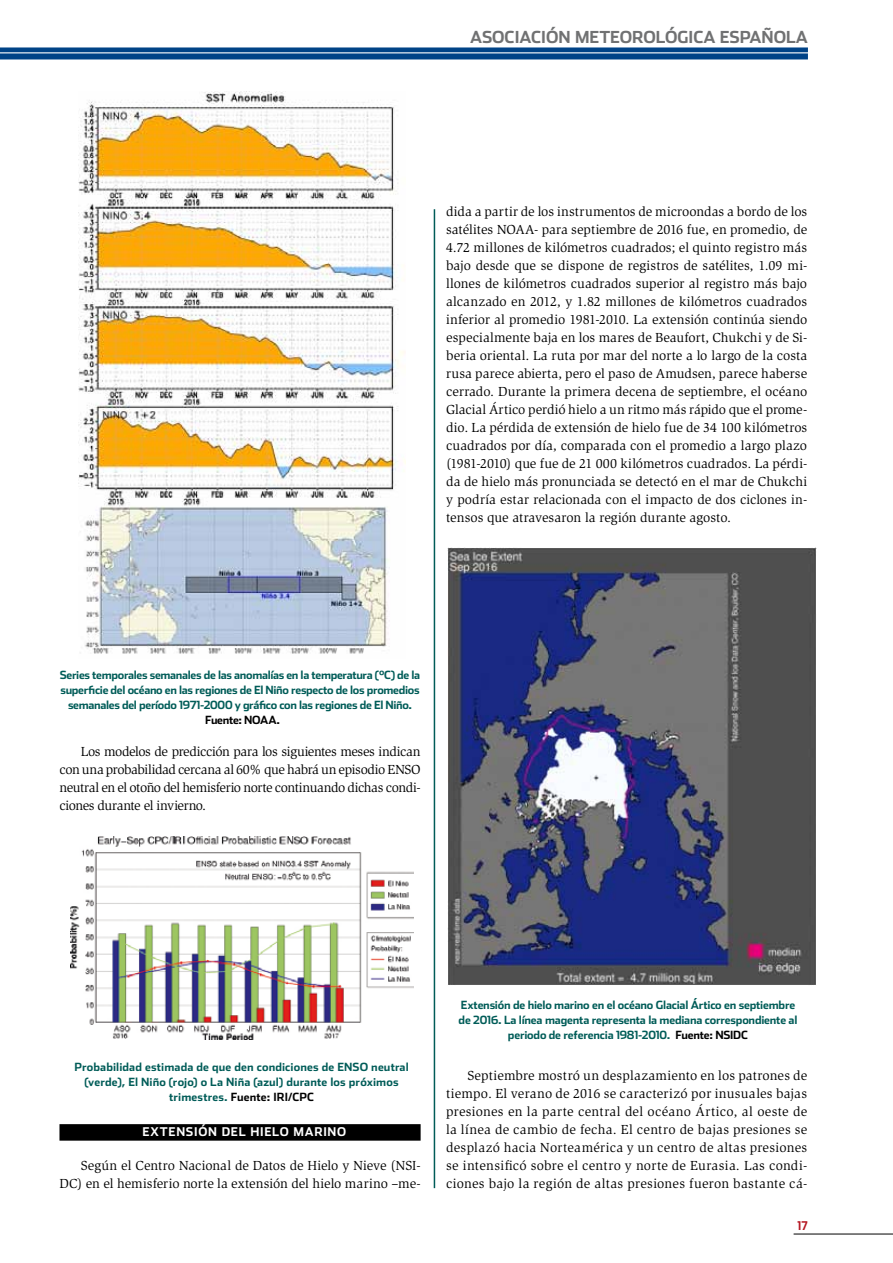
<style>
.page{position:relative;width:893px;height:1263px;background:#fff}
.page>*{position:absolute;margin:0;border:0;box-sizing:border-box;transform-origin:0 0}
.t1{font:700 16.5px "Stainless";color:#707172}
.t2{font:13.5px/18px "Slimbach Std";color:#000;text-align:justify}
.t3{font:700 12px "Stainless";color:#fff}
.t4{font:700 12px "Stainless Cond";color:#b51621}
.t5{font:700 11.25px/15px "Stainless";letter-spacing:-.02em;color:#005c58;text-align:center}
.t6{font:700 11.25px "Stainless";letter-spacing:.015em;color:#005c58}
.t7{font:700 11.25px "Stainless";color:#000}
.s1{color:#005c58}
.s2{color:#000}
</style>
<div class="page">
<div style="left:0;top:47px;width:808px;height:12px;background:#004387"></div>
<hr style="left:0;top:52px;width:808px;height:1px;background:#fff">
<hr style="left:794px;top:1234px;width:99px;height:1px;background:#000">
<div style="left:59px;top:1124px;width:362px;height:17px;background:#000"></div>
<hr style="left:434px;top:209px;width:1px;height:979px;background:#005c58">
<img style="left:79px;top:91px;width:327px;height:563px">
<img style="left:447px;top:547px;width:370px;height:438px">
<img style="left:70px;top:836px;width:344px;height:204px">
<p class="t1" style="left:470px;top:27px;width:11px">ASOCIACIÓN</p>
<p class="t1" style="left:575px;top:27px;width:26px">METEOROLÓGICA</p>
<p class="t1" style="left:720px;top:27px;width:66px">ESPAÑOLA</p>
<p class="t2" style="left:446px;top:203px;width:363px">dida a partir de los instrumentos de microondas a bordo de los satélites NOAA- para septiembre de 2016 fue, en promedio, de 4.72 millones de kilómetros cuadrados; el quinto registro más bajo desde que se dispone de registros de satélites, 1.09 mi&shy;llones de kilómetros cuadrados superior al registro más bajo alcanzado en 2012, y 1.82 millones de kilómetros cuadrados inferior al promedio 1981-2010. La extensión continúa siendo especialmente baja en los mares de Beaufort, Chukchi y de Si&shy;beria oriental. La ruta por mar del norte a lo largo de la costa rusa parece abierta, pero el paso de Amudsen, parece haberse cerrado. Durante la primera decena de septiembre, el océano Glacial Ártico perdió hielo a un ritmo más rápido que el prome&shy;dio. La pérdida de extensión de hielo fue de 34 100 kilómetros cuadrados por día, comparada con el promedio a largo plazo (1981-2010) que fue de 21 000 kilómetros cuadrados. La pérdi&shy;da de hielo más pronunciada se detectó en el mar de Chukchi y podría estar relacionada con el impacto de dos ciclones in&shy;tensos que atravesaron la región durante agosto.</p>
<p class="t5" style="left:60px;top:667px;width:362px">Series temporales semanales de las anomalías en la temperatura (°C) de la superficie del océano en las regiones de El Niño respecto de los promedios semanales del período 1971-2000 y gráfico con las regiones de El Niño.</p>
<p class="t7" style="left:205px;top:713px;width:48px">Fuente: NOAA</p>
<p class="t7" style="left:276px;top:713px;width:5px">.</p>
<p class="t2" style="left:59px;top:743px;width:363px;text-indent:21px">Los modelos de predicción para los siguientes meses indican con una probabilidad cercana al 60% que habrá un episodio ENSO neutral en el otoño del hemisferio norte continuando dichas condi&shy;ciones durante el invierno.</p>
<p class="t5" style="left:74px;top:1060px;width:272px">Probabilidad estimada de que den condiciones de ENSO</p>
<p class="t5" style="left:371px;top:1060px;width:39px">neutral</p>
<p class="t6" style="left:85px;top:1076px;width:316px">(verde), El Niño (rojo) o La Niña (azul) durante los próximos</p>
<p class="t7" style="left:169px;top:1091px;width:146px"><span class="s1">trimestres.</span> Fuente: IRI/CPC</p>
<p class="t3" style="left:142px;top:1125px;width:27px">EXTENSIÓN</p>
<p class="t3" style="left:222px;top:1125px;width:9px">DEL</p>
<p class="t3" style="left:250px;top:1125px;width:18px">HIELO</p>
<p class="t3" style="left:294px;top:1125px;width:21px">MARINO</p>
<p class="t2" style="left:59px;top:1157px;width:363px;text-align:right">Según el Centro Nacional de Datos de Hielo y Nieve (NSI-<br>DC) en el hemisferio norte la extensión del hielo marino –me-</p>
<p class="t5" style="left:461px;top:997px;width:336px">Extensión de hielo marino en el océano Glacial Ártico en septiembre</p>
<p class="t5" style="left:459px;top:1012px;width:340px">de 2016. La línea magenta representa la mediana correspondiente al</p>
<p class="t5" style="left:508px;top:1027px;width:215px">periodo de referencia 1981-2010. <span class="s2">Fuente: NSIDC</span></p>
<p class="t2" style="left:446px;top:1066px;width:363px;text-indent:21px">Septiembre mostró un desplazamiento en los patrones de tiempo. El verano de 2016 se caracterizó por inusuales bajas presiones en la parte central del océano Ártico, al oeste de la línea de cambio de fecha. El centro de bajas presiones se desplazó hacia Norteamérica y un centro de altas presiones se intensificó sobre el centro y norte de Eurasia. Las condi&shy;ciones bajo la región de altas presiones fueron bastante cá-</p>
<p class="t4" style="left:797px;top:1218px;width:12px">17</p>
</div>
